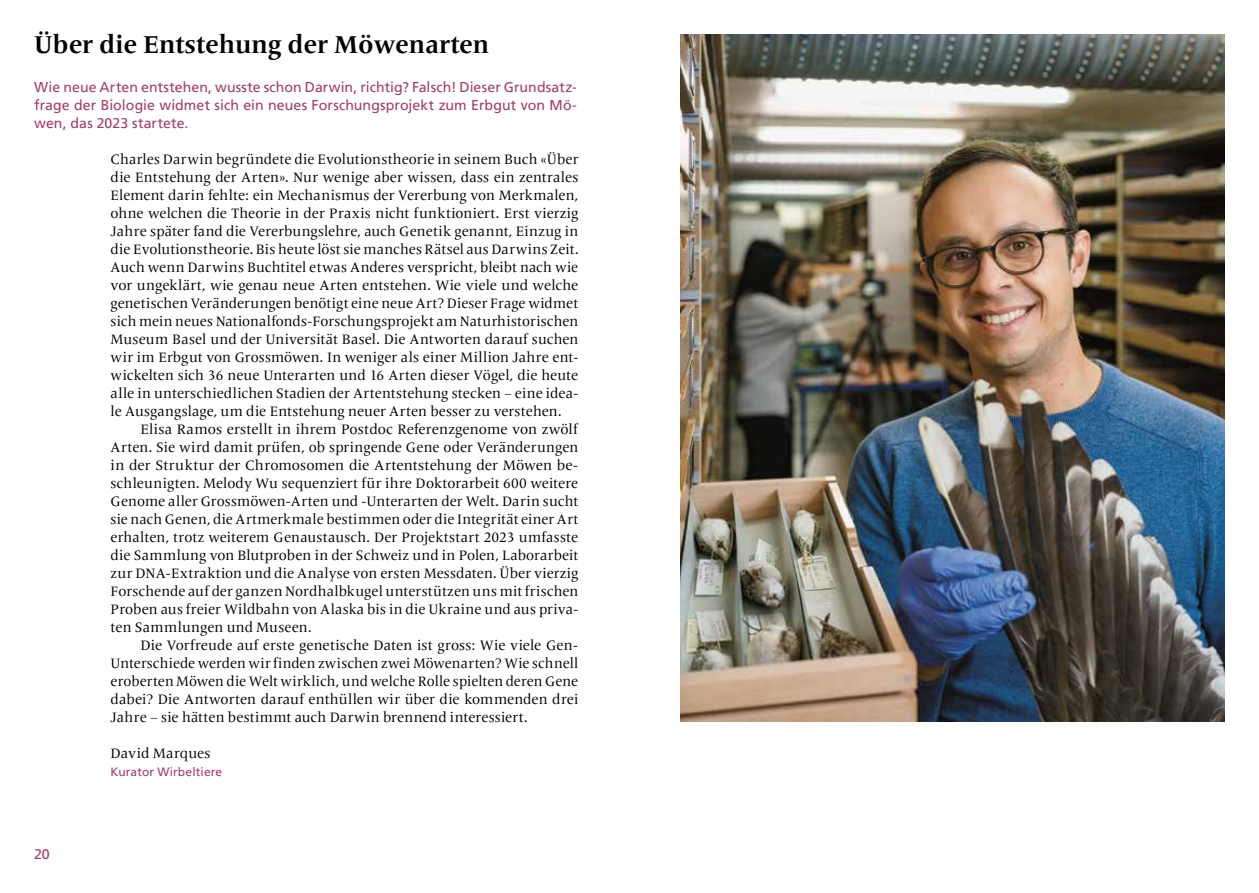
<style>
.page{position:relative;width:1259px;height:893px;background:#fff}
.page>*{position:absolute;margin:0;border:0;box-sizing:border-box;transform-origin:0 0}
.t1{font:700 25.5px "Frutiger Serif LT Pro";color:#000}
.t2{font:14.25px/18px "Frutiger Serif LT Pro";letter-spacing:.01em;color:#000;text-align:justify}
.t3{font:14.25px/18px "Frutiger LT";letter-spacing:.005em;color:#a23d6a;text-align:justify}
.t4{font:12px "Frutiger LT";letter-spacing:.01em;color:#a23d6a}
</style>
<div class="page">
<img style="left:680px;top:34px;width:545px;height:688px">
<h1 class="t1" style="left:34px;top:30px;width:456px">Über die Entstehung der Möwenarten</h1>
<p class="t3" style="left:34px;top:78px;width:544px">Wie neue Arten entstehen, wusste schon Darwin, richtig? Falsch! Dieser Grundsatz&shy;frage der Biologie widmet sich ein neues Forschungsprojekt zum Erbgut von Mö&shy;wen, das 2023 startete.</p>
<p class="t3" style="left:34px;top:845px;width:17px">20</p>
<p class="t2" style="left:111px;top:150px;width:469px">Charles Darwin begründete die Evolutionstheorie in seinem Buch «Über die Entstehung der Arten». Nur wenige aber wissen, dass ein zentrales Element darin fehlte: ein Mechanismus der Vererbung von Merkmalen, ohne welchen die Theorie in der Praxis nicht funktioniert. Erst vierzig Jahre später fand die Vererbungslehre, auch Genetik genannt, Einzug in die Evolutionstheorie. Bis heute löst sie manches Rätsel aus Darwins Zeit.<br>Auch wenn Darwins Buchtitel etwas Anderes verspricht, bleibt nach wie vor ungeklärt, wie genau neue Arten entstehen. Wie viele und welche genetischen Veränderungen benötigt eine neue Art? Dieser Frage widmet sich mein neues Nationalfonds-Forschungsprojekt am Naturhistorischen Museum Basel und der Universität Basel. Die Antworten darauf suchen wir im Erbgut von Grossmöwen. In weniger als einer Million Jahre ent&shy;wickelten sich 36 neue Unterarten und 16 Arten dieser Vögel, die heute alle in unterschiedlichen Stadien der Artentstehung stecken – eine idea&shy;le Ausgangslage, um die Entstehung neuer Arten besser zu verstehen.</p>
<p class="t2" style="left:111px;top:420px;width:469px;text-indent:30px">Elisa Ramos erstellt in ihrem Postdoc Referenzgenome von zwölf Arten. Sie wird damit prüfen, ob springende Gene oder Veränderungen in der Struktur der Chromosomen die Artentstehung der Möwen be&shy;schleunigten. Melody Wu sequenziert für ihre Doktorarbeit 600 weitere Genome aller Grossmöwen-Arten und -Unterarten der Welt. Darin sucht sie nach Genen, die Artmerkmale bestimmen oder die Integrität einer Art erhalten, trotz weiterem Genaustausch. Der Projektstart 2023 umfasste die Sammlung von Blutproben in der Schweiz und in Polen, Laborarbeit zur DNA-Extraktion und die Analyse von ersten Messdaten. Über vierzig Forschende auf der ganzen Nordhalbkugel unterstützen uns mit frischen Proben aus freier Wildbahn von Alaska bis in die Ukraine und aus priva&shy;ten Sammlungen und Museen.</p>
<p class="t2" style="left:111px;top:636px;width:469px;text-indent:30px">Die Vorfreude auf erste genetische Daten ist gross: Wie viele Gen-Unterschiede werden wir finden zwischen zwei Möwenarten? Wie schnell eroberten Möwen die Welt wirklich, und welche Rolle spielten deren Gene dabei? Die Antworten darauf enthüllen wir über die kommenden drei Jahre – sie hätten bestimmt auch Darwin brennend interessiert.</p>
<p class="t2" style="left:111px;top:744px;width:102px">David Marques</p>
<p class="t4" style="left:111px;top:765px;width:113px">Kurator Wirbeltiere</p>
</div>
